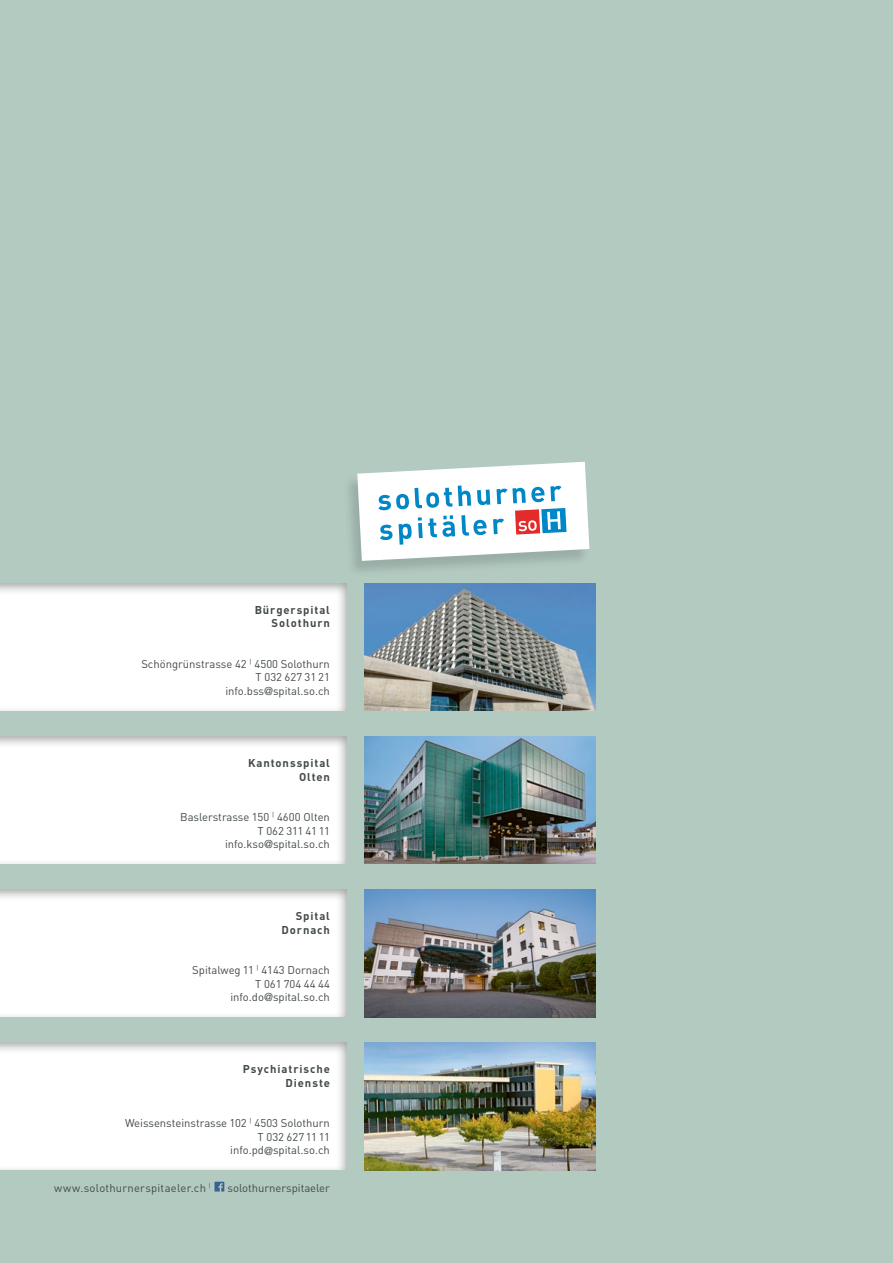
<style>
.page{position:relative;width:893px;height:1263px;background:#b3cac1}
.page>*{position:absolute;margin:0;border:0;box-sizing:border-box;transform-origin:0 0}
.t1{font:11.25px/13.5px "DIN";color:#424a48;text-align:right}
.t2{font:700 11.25px/13.5px "DIN";letter-spacing:.08em;color:#424a48;text-align:right}
.t3{font:11.25px "DIN";letter-spacing:.02em;color:#424a48}
.s1{font-family:"Helvetica Neue"}
</style>
<div class="page">
<img style="left:364px;top:889px;width:231px;height:128px">
<img style="left:364px;top:1042px;width:231px;height:128px">
<img style="left:364px;top:583px;width:231px;height:128px">
<div style="left:0;top:877px;width:360px;height:141px;background:#424a48;opacity:.5"></div>
<div style="left:0;top:1030px;width:360px;height:141px;background:#424a48;opacity:.5"></div>
<div style="left:0;top:724px;width:360px;height:141px;background:#424a48;opacity:.5"></div>
<div style="left:0;top:571px;width:360px;height:141px;background:#424a48;opacity:.5"></div>
<img style="left:364px;top:736px;width:231px;height:128px">
<svg style="left:214px;top:1182px;width:10px;height:9px"></svg>
<img style="left:340px;top:461px;width:250px;height:118px">
<svg style="left:357px;top:462px;width:232px;height:99px"></svg>
<p class="t2" style="left:255px;top:603px;width:77px">Bürgerspital<br>Solothurn</p>
<p class="t1" style="left:141px;top:657px;width:190px">Schöngrünstrasse 42 <sup>|</sup> 4500 Solothurn<br>T 032 627 31 21<br>info.bss<span class="s1">@</span>spital.so.ch</p>
<p class="t2" style="left:248px;top:756px;width:83px">Kantonsspital<br>Olten</p>
<p class="t1" style="left:180px;top:810px;width:151px">Baslerstrasse 150 <sup>|</sup> 4600 Olten<br>T 062 311 41 11 info.kso<span class="s1">@</span>spital.so.ch</p>
<p class="t2" style="left:281px;top:909px;width:50px">Spital<br>Dornach</p>
<p class="t1" style="left:192px;top:963px;width:139px">Spitalweg 11 <sup>|</sup> 4143 Dornach<br>T 061 704 44 44 info.do<span class="s1">@</span>spital.so.ch</p>
<p class="t2" style="left:243px;top:1062px;width:89px">Psychiatrische<br>Dienste</p>
<p class="t1" style="left:125px;top:1116px;width:206px">Weissensteinstrasse 102 <sup>|</sup> 4503 Solothurn<br>T 032 627 11 11<br>info.pd<span class="s1">@</span>spital.so.ch</p>
<p class="t3" style="left:54px;top:1180px;width:158px">www.solothurnerspitaeler.ch <sup>|</sup></p>
<p class="t1" style="left:227px;top:1180px;width:104px">solothurnerspitaeler</p>
</div>
